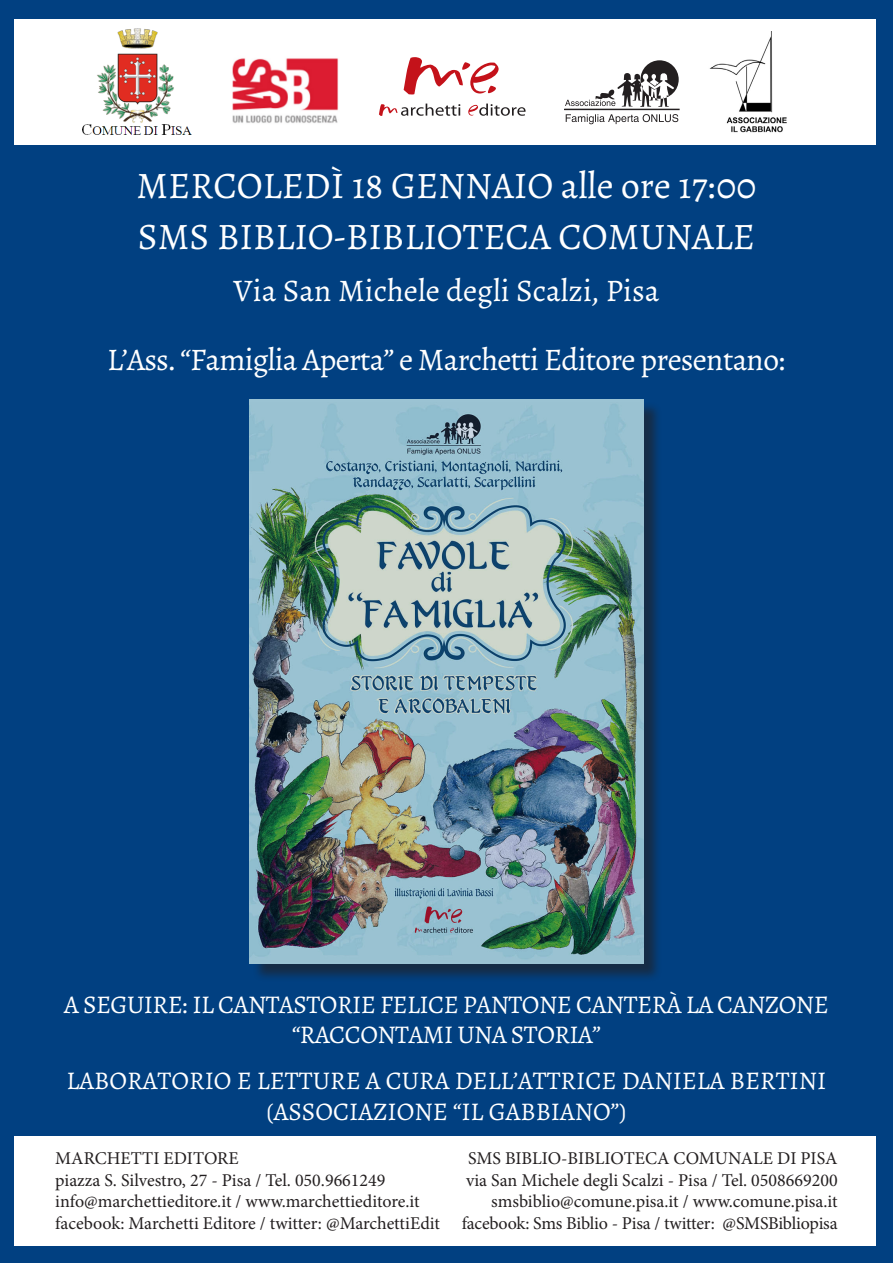
<style>
.page{position:relative;width:893px;height:1263px;background:#014081}
.page>*{position:absolute;margin:0;border:0;box-sizing:border-box;transform-origin:0 0}
.t1{font:37.5px "Alegreya";color:#fff}
.t2{font:31.5px "Alegreya";letter-spacing:-.025em;color:#fff}
.t3{font:31.5px "Alegreya";color:#fff}
.t4{font:25.5px "Alegreya";color:#fff}
.t5{font:25.5px/30.6px "Alegreya";letter-spacing:-.02em;color:#fff;text-align:center}
.t6{font:18px "Minion Pro";letter-spacing:-.005em;color:#231f20}
</style>
<div class="page">
<div style="left:15px;top:19px;width:861px;height:126px;background:#fff"></div>
<div style="left:15px;top:1136px;width:861px;height:110px;background:#fff"></div>
<svg style="left:379px;top:104px;width:147px;height:12px"></svg>
<svg style="left:404px;top:57px;width:95px;height:37px"></svg>
<img style="left:709px;top:31px;width:78px;height:102px">
<div style="left:252px;top:402px;width:410px;height:580px;background:#231f20;opacity:.75"></div>
<img style="left:250px;top:399px;width:393px;height:564px">
<svg style="left:566px;top:114px;width:112px;height:10px"></svg>
<div style="left:640px;top:60px;width:39px;height:39px;background:#231f20;border-radius:50%"></div>
<div style="left:565px;top:109px;width:114px;height:1px;border:1px solid #231f20"></div>
<svg style="left:565px;top:72px;width:109px;height:35px"></svg>
<img style="left:82px;top:28px;width:110px;height:107px">
<img style="left:232px;top:58px;width:107px;height:65px">
<p class="t1" style="left:137px;top:162px;width:621px">MERCOLEDÌ 18 GENNAIO alle ore 17:00</p>
<p class="t1" style="left:138px;top:213px;width:618px">SMS BIBLIO-BIBLIOTECA COMUNALE</p>
<p class="t3" style="left:234px;top:271px;width:427px">Via San Michele degli Scalzi, Pisa</p>
<p class="t2" style="left:107px;top:340px;width:680px">L’Ass. “Famiglia Aperta” e Marchetti Editore presentano:</p>
<p class="t5" style="left:64px;top:989px;width:766px">A SEGUIRE: IL CANTASTORIE FELICE PANTONE CANTERÀ LA CANZONE “RACCONTAMI UNA STORIA”</p>
<p class="t4" style="left:67px;top:1065px;width:761px">LABORATORIO E LETTURE A CURA DELL’ATTRICE DANIELA BERTINI</p>
<p class="t4" style="left:266px;top:1095px;width:363px">(ASSOCIAZIONE “IL GABBIANO”)</p>
<p class="t6" style="left:55px;top:1146px;width:185px">MARCHETTI EDITORE</p>
<p class="t6" style="left:55px;top:1168px;width:332px">piazza S. Silvestro, 27 - Pisa / Tel. 050.9661249</p>
<p class="t6" style="left:55px;top:1189px;width:366px">info@marchettieditore.it / www.marchettieditore.it</p>
<p class="t6" style="left:55px;top:1211px;width:386px">facebook: Marchetti Editore / twitter: @MarchettiEdit</p>
<p class="t6" style="left:468px;top:1146px;width:371px">SMS BIBLIO-BIBLIOTECA COMUNALE DI PISA</p>
<p class="t6" style="left:466px;top:1168px;width:373px">via San Michele degli Scalzi - Pisa / Tel. 0508669200</p>
<p class="t6" style="left:491px;top:1189px;width:348px">smsbiblio@comune.pisa.it / www.comune.pisa.it</p>
<p class="t6" style="left:462px;top:1211px;width:377px">facebook: Sms Biblio - Pisa / twitter: @SMSBibliopisa</p>
</div>
